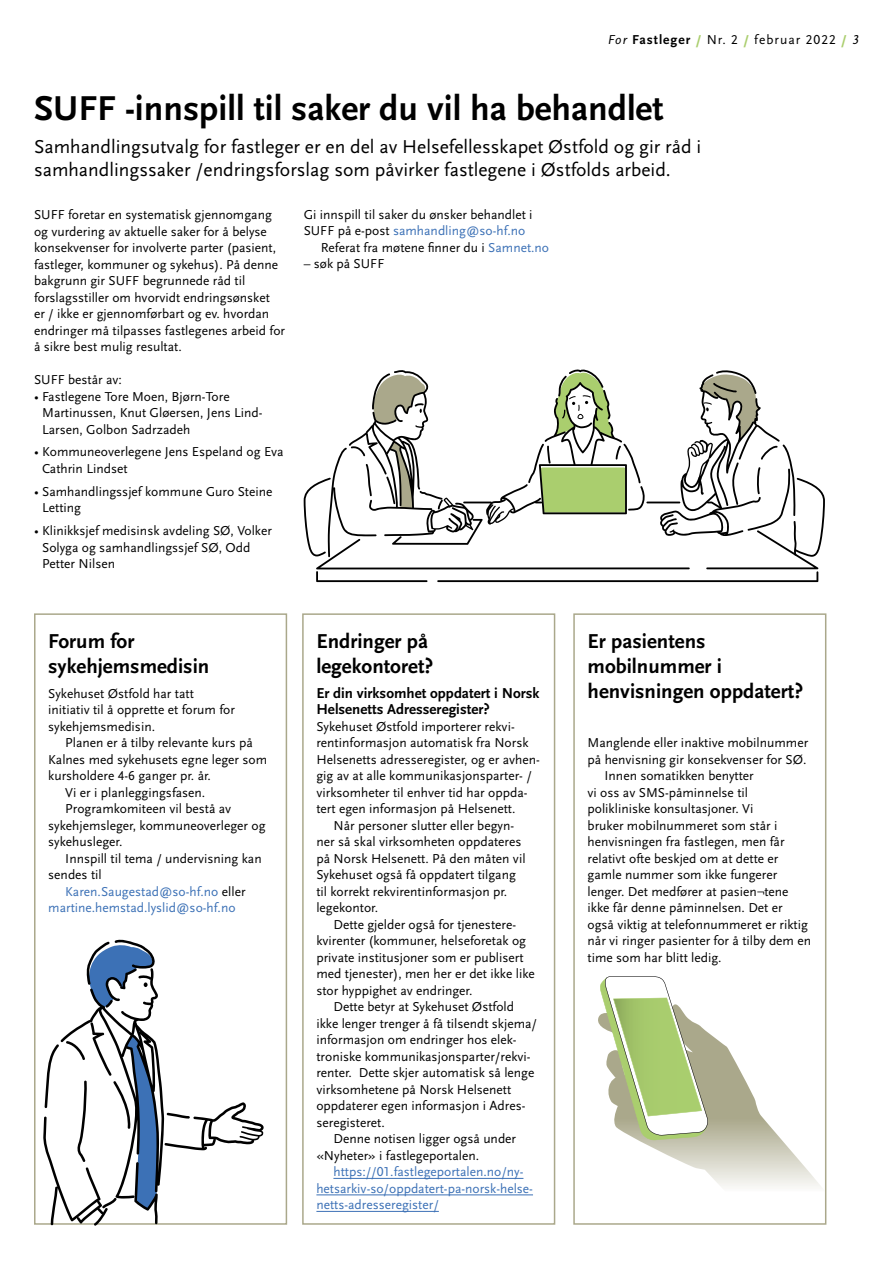
<style>
.page{position:relative;width:893px;height:1263px;background:#fff}
.page>*{position:absolute;margin:0;border:0;box-sizing:border-box;transform-origin:0 0}
.t1{font:700 36px "Scala Sans LF";color:#000}
.t2{font:700 21px/25.2px "Scala Sans";color:#000}
.t3{font:19.5px/23.4px "Scala Sans LF";color:#000}
.t4{font:700 15px/16.5px "Scala Sans";color:#000}
.t5{font:13.5px/16.5px "Scala Sans LF";color:#000}
.t6{font:13.5px/16.5px "Scala Sans LF";color:#3c71b6}
.t7{font:13.5px "Scala Sans LF";letter-spacing:.075em;color:#000}
.s1{font-style:italic}
.s2{font-weight:700}
.s3{font-weight:700;color:#aace6e}
.s4{color:#000}
.s5{color:#3c71b6}
</style>
<div class="page">
<div style="left:573px;top:613px;width:253px;height:612px;border:2px solid #aaa88b"></div>
<hr style="left:333px;top:1178px;width:190px;height:1px;background:#3c71b6">
<hr style="left:316px;top:1194px;width:217px;height:1px;background:#3c71b6">
<hr style="left:316px;top:1211px;width:123px;height:1px;background:#3c71b6">
<div style="left:302px;top:613px;width:253px;height:612px;border:2px solid #aaa88b"></div>
<div style="left:34px;top:613px;width:253px;height:612px;border:2px solid #aaa88b"></div>
<svg style="left:598px;top:976px;width:228px;height:216px"></svg>
<svg style="left:304px;top:369px;width:521px;height:213px"></svg>
<svg style="left:43px;top:939px;width:221px;height:287px"></svg>
<p class="t7" style="left:608px;top:32px;width:253px"><span class="s1">For</span> <span class="s2">Fastleger</span> <span class="s3">/</span> Nr. 2 <span class="s3">/</span> februar 2022 <span class="s3">/</span> <span class="s1">3</span></p>
<h1 class="t1" style="left:34px;top:89px;width:631px">SUFF -innspill til saker du vil ha behandlet</h1>
<h3 class="t3" style="left:34px;top:135px;width:669px">Samhandlingsutvalg for fastleger er en del av Helsefellesskapet Østfold og gir råd i samhandlingssaker /endringsforslag som påvirker fastlegene i Østfolds arbeid.</h3>
<p class="t5" style="left:34px;top:207px;width:253px">SUFF foretar en systematisk gjennomgang og vurdering av aktuelle saker for å belyse konsekvenser for involverte parter (pasient, fastleger, kommuner og sykehus). På denne bakgrunn gir SUFF begrunnede råd til forslagsstiller om hvorvidt endringsønsket<br>er / ikke er gjennomførbart og ev. hvordan endringer må tilpasses fastlegenes arbeid for å sikre best mulig resultat.</p>
<p class="t5" style="left:34px;top:372px;width:89px">SUFF består av:</p>
<p class="t5" style="left:42px;top:388px;width:222px;text-indent:-8px">• Fastlegene Tore Moen, Bjørn-Tore<br>Martinussen, Knut Gløersen, Jens Lind-<br>Larsen, Golbon Sadrzadeh</p>
<p class="t5" style="left:42px;top:444px;width:243px;text-indent:-8px">• Kommuneoverlegene Jens Espeland og Eva<br>Cathrin Lindset</p>
<p class="t5" style="left:42px;top:483px;width:232px;text-indent:-8px">• Samhandlingssjef kommune Guro Steine<br>Letting</p>
<p class="t5" style="left:42px;top:523px;width:231px;text-indent:-8px">• Klinikksjef medisinsk avdeling SØ, Volker<br>Solyga og samhandlingssjef SØ, Odd<br>Petter Nilsen</p>
<p class="t5" style="left:304px;top:207px;width:230px">Gi innspill til saker du ønsker behandlet i</p>
<p class="t6" style="left:304px;top:223px;width:223px"><span class="s4">SUFF på e-post</span> samhandling@so-hf.no</p>
<p class="t5" style="left:321px;top:240px;width:230px">Referat fra møtene finner du i <span class="s5">Samnet.no</span></p>
<p class="t5" style="left:304px;top:256px;width:82px">– søk på SUFF</p>
<h2 class="t2" style="left:48px;top:629px;width:163px">Forum for sykehjemsmedisin</h2>
<p class="t5" style="left:48px;top:685px;width:188px">Sykehuset Østfold har tatt initiativ til å opprette et forum for sykehjemsmedisin.</p>
<p class="t5" style="left:65px;top:735px;width:189px">Planen er å tilby relevante kurs på</p>
<p class="t5" style="left:48px;top:751px;width:220px">Kalnes med sykehusets egne leger som</p>
<p class="t5" style="left:48px;top:768px;width:164px">kursholdere 4-6 ganger pr. år.</p>
<p class="t5" style="left:65px;top:784px;width:142px">Vi er i planleggingsfasen.</p>
<p class="t5" style="left:65px;top:801px;width:168px">Programkomiteen vil bestå av</p>
<p class="t5" style="left:48px;top:817px;width:219px">sykehjemsleger, kommuneoverleger og</p>
<p class="t5" style="left:48px;top:834px;width:76px">sykehusleger.</p>
<p class="t5" style="left:65px;top:850px;width:198px">Innspill til tema / undervisning kan</p>
<p class="t5" style="left:48px;top:867px;width:55px">sendes til</p>
<p class="t6" style="left:65px;top:883px;width:182px">Karen.Saugestad@so-hf.no <span class="s4">eller</span></p>
<p class="t6" style="left:48px;top:900px;width:189px">martine.hemstad.lyslid@so-hf.no</p>
<h2 class="t2" style="left:316px;top:629px;width:118px">Endringer på legekontoret?</h2>
<p class="t4" style="left:316px;top:685px;width:225px">Er din virksomhet oppdatert i Norsk<br>Helsenetts Adresseregister?</p>
<p class="t5" style="left:316px;top:718px;width:200px">Sykehuset Østfold importerer rekvi-</p>
<p class="t5" style="left:316px;top:735px;width:214px">rentinformasjon automatisk fra Norsk</p>
<p class="t5" style="left:316px;top:751px;width:225px">Helsenetts adresseregister, og er avhen-</p>
<p class="t5" style="left:316px;top:768px;width:217px">gig av at alle kommunikasjonsparter- /</p>
<p class="t5" style="left:316px;top:784px;width:213px">virksomheter til enhver tid har oppda-</p>
<p class="t5" style="left:316px;top:801px;width:201px">tert egen informasjon på Helsenett.</p>
<p class="t5" style="left:333px;top:817px;width:182px">Når personer slutter eller begyn-</p>
<p class="t5" style="left:316px;top:834px;width:207px">ner så skal virksomheten oppdateres</p>
<p class="t5" style="left:316px;top:850px;width:211px">på Norsk Helsenett. På den måten vil</p>
<p class="t5" style="left:316px;top:867px;width:201px">Sykehuset også få oppdatert tilgang</p>
<p class="t5" style="left:316px;top:883px;width:192px">til korrekt rekvirentinformasjon pr.</p>
<p class="t5" style="left:316px;top:900px;width:63px">legekontor.</p>
<p class="t5" style="left:333px;top:916px;width:184px">Dette gjelder også for tjenestere-</p>
<p class="t5" style="left:316px;top:933px;width:211px">kvirenter (kommuner, helseforetak og</p>
<p class="t5" style="left:316px;top:949px;width:209px">private institusjoner som er publisert</p>
<p class="t5" style="left:316px;top:966px;width:220px">med tjenester), men her er det ikke like</p>
<p class="t5" style="left:316px;top:982px;width:158px">stor hyppighet av endringer.</p>
<p class="t5" style="left:333px;top:999px;width:182px">Dette betyr at Sykehuset Østfold</p>
<p class="t5" style="left:316px;top:1015px;width:222px">ikke lenger trenger å få tilsendt skjema/</p>
<p class="t5" style="left:316px;top:1032px;width:202px">informasjon om endringer hos elek-</p>
<p class="t5" style="left:316px;top:1048px;width:216px">troniske kommunikasjonsparter/rekvi-</p>
<p class="t5" style="left:316px;top:1065px;width:219px">renter. Dette skjer automatisk så lenge</p>
<p class="t5" style="left:316px;top:1081px;width:196px">virksomhetene på Norsk Helsenett</p>
<p class="t5" style="left:316px;top:1098px;width:211px">oppdaterer egen informasjon i Adres-</p>
<p class="t5" style="left:316px;top:1114px;width:70px">seregisteret.</p>
<p class="t5" style="left:333px;top:1131px;width:184px">Denne notisen ligger også under</p>
<p class="t5" style="left:316px;top:1147px;width:164px">«Nyheter» i fastlegeportalen.</p>
<p class="t6" style="left:316px;top:1164px;width:218px;text-indent:17px">https://01.fastlegeportalen.no/ny&shy;hetsarkiv-so/oppdatert-pa-norsk-helse&shy;netts-adresseregister/</p>
<h2 class="t2" style="left:588px;top:629px;width:217px">Er pasientens mobilnummer i henvisningen oppdatert?</h2>
<p class="t5" style="left:588px;top:735px;width:222px">Manglende eller inaktive mobilnummer</p>
<p class="t5" style="left:588px;top:751px;width:220px">på henvisning gir konsekvenser for SØ.</p>
<p class="t5" style="left:605px;top:768px;width:151px">Innen somatikken benytter</p>
<p class="t5" style="left:588px;top:784px;width:162px">vi oss av SMS-påminnelse til</p>
<p class="t5" style="left:588px;top:801px;width:167px">polikliniske konsultasjoner. Vi</p>
<p class="t5" style="left:588px;top:817px;width:191px">bruker mobilnummeret som står i</p>
<p class="t5" style="left:588px;top:834px;width:199px">henvisningen fra fastlegen, men får</p>
<p class="t5" style="left:588px;top:850px;width:192px">relativt ofte beskjed om at dette er</p>
<p class="t5" style="left:588px;top:867px;width:191px">gamle nummer som ikke fungerer</p>
<p class="t5" style="left:588px;top:883px;width:203px">lenger. Det medfører at pasien¬tene</p>
<p class="t5" style="left:588px;top:900px;width:197px">ikke får denne påminnelsen. Det er</p>
<p class="t5" style="left:588px;top:916px;width:222px">også viktig at telefonnummeret er riktig</p>
<p class="t5" style="left:588px;top:933px;width:225px">når vi ringer pasienter for å tilby dem en</p>
<p class="t5" style="left:588px;top:949px;width:136px">time som har blitt ledig.</p>
</div>
